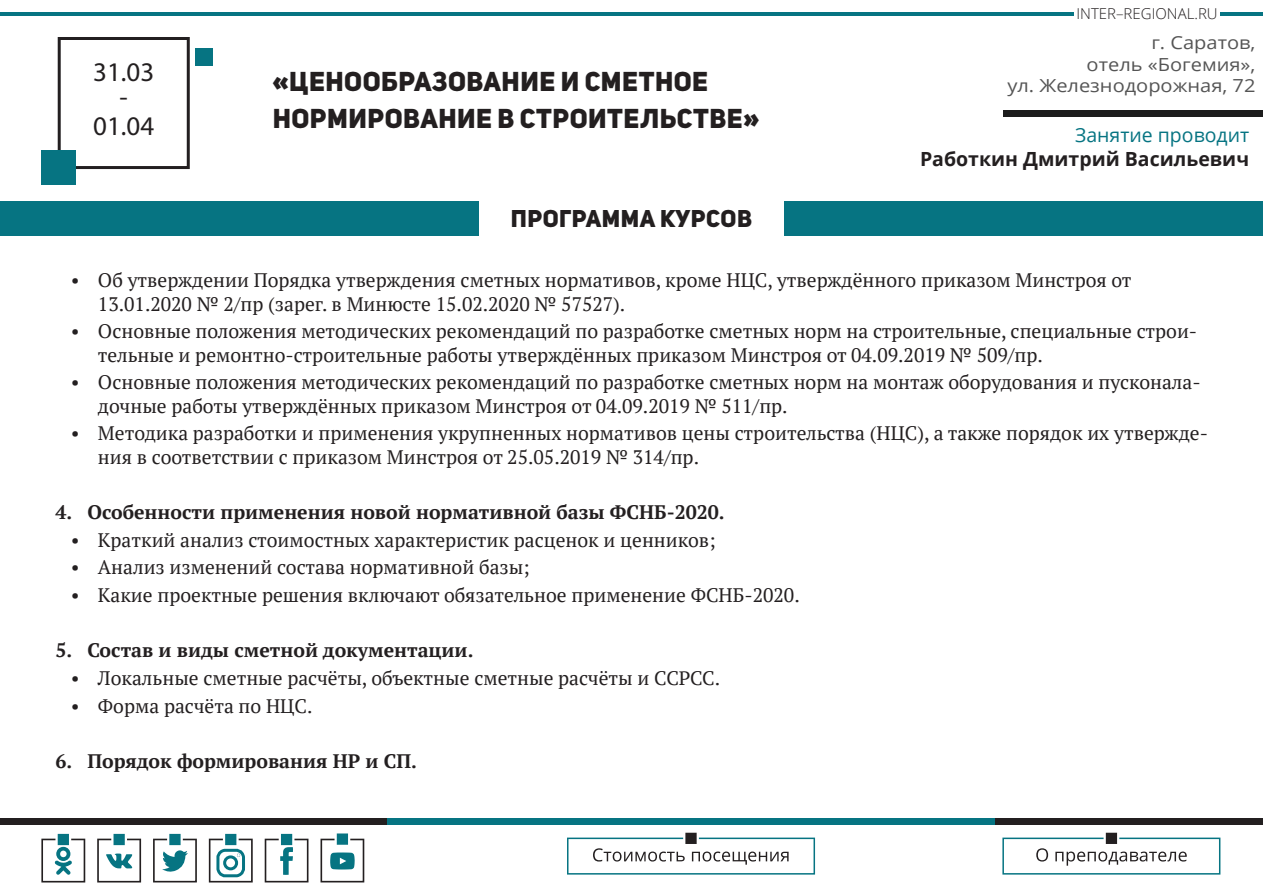
<style>
.page{position:relative;width:1263px;height:893px;background:#fff}
.page>*{position:absolute;margin:0;border:0;box-sizing:border-box;transform-origin:0 0}
.Стиль_абзаца_2{font:27px "Uni Sans Heavy CAPS";letter-spacing:.02em;color:#231f20}
.Стиль_абзаца_2-2{font:27px "Myriad Pro";color:#231f20}
.Стиль_абзаца_2-3{font:24px "Uni Sans Heavy CAPS";letter-spacing:.02em;color:#231f20}
.t1{font:19.5px/23.4px "PT Serif";color:#231f20}
.Стиль_абзаца_2-4{font:700 19.5px "PT Serif";color:#231f20}
.Стиль_абзаца_2-5{font:700 19.5px/24px "Open Sans";color:#231f20;text-align:right}
.Стиль_абзаца_2-6{font:18px/21.6px "Open Sans";color:#555;text-align:right;scale:1.11 1}
.t2{font:300 15px "Open Sans";color:#231f20}
.s1{font-weight:400;color:#067482}
</style>
<div class="page">
<div style="left:0;top:818px;width:387px;height:7px;background:#231f20"></div>
<div style="left:995px;top:818px;width:268px;height:7px;background:#231f20"></div>
<div style="left:387px;top:818px;width:608px;height:7px;background:#067482"></div>
<svg style="left:567px;top:832px;width:248px;height:43px"></svg>
<svg style="left:41px;top:833px;width:44px;height:49px"></svg>
<svg style="left:97px;top:833px;width:44px;height:49px"></svg>
<svg style="left:153px;top:833px;width:44px;height:49px"></svg>
<svg style="left:265px;top:833px;width:43px;height:49px"></svg>
<svg style="left:320px;top:833px;width:44px;height:49px"></svg>
<hr style="left:0;top:12px;width:387px;height:4px;background:#067482">
<hr style="left:1220px;top:12px;width:43px;height:4px;background:#067482">
<hr style="left:387px;top:12px;width:687px;height:4px;background:#067482">
<svg style="left:1036px;top:848px;width:12px;height:13px"></svg>
<div style="left:1002px;top:838px;width:218px;height:37px;border:2px solid #067482"></div>
<svg style="left:1055px;top:832px;width:132px;height:34px"></svg>
<svg style="left:209px;top:833px;width:44px;height:49px"></svg>
<div style="left:58px;top:37px;width:132px;height:132px;border:3px solid #231f20"></div>
<div style="left:0;top:202px;width:1263px;height:34px;background:#067482"></div>
<div style="left:479px;top:194px;width:304px;height:51px;background:#fff"></div>
<div style="left:41px;top:151px;width:34px;height:34px;background:#067482"></div>
<div style="left:196px;top:48px;width:17px;height:17px;background:#067482"></div>
<div style="left:1003px;top:110px;width:260px;height:7px;background:#1c1c1c"></div>
<p class="Стиль_абзаца_2-2" style="left:93px;top:55px;width:62px">31.03</p>
<p class="Стиль_абзаца_2-2" style="left:120px;top:82px;width:10px">-</p>
<p class="Стиль_абзаца_2-2" style="left:93px;top:109px;width:62px">01.04</p>
<p class="Стиль_абзаца_2" style="left:272px;top:64px;width:437px">«ЦЕНООБРАЗОВАНИЕ И СМЕТНОЕ</p>
<p class="Стиль_абзаца_2" style="left:273px;top:101px;width:488px">НОРМИРОВАНИЕ В СТРОИТЕЛЬСТВЕ»</p>
<p class="Стиль_абзаца_2-3" style="left:511px;top:203px;width:243px">ПРОГРАММА КУРСОВ</p>
<p class="t2" style="left:1076px;top:3px;width:143px">INTER–REGIONAL.RU</p>
<p class="Стиль_абзаца_2-6" style="left:1007px;top:31px;width:225px">г. Саратов,<br>отель «Богемия»,<br>ул. Железнодорожная, 72</p>
<p class="Стиль_абзаца_2-5" style="left:920px;top:122px;width:331px"><span class="s1">Занятие проводит<br></span>Работкин Дмитрий Васильевич</p>
<p class="t1" style="left:98px;top:268px;width:1035px;text-indent:-27px">• Об утверждении Порядка утверждения сметных нормативов, кроме НЦС, утверждённого приказом Минстроя от<br>13.01.2020 № 2/пр (зарег. в Минюсте 15.02.2020 № 57527).</p>
<p class="t1" style="left:98px;top:319px;width:1101px;text-indent:-27px">• Основные положения методических рекомендаций по разработке сметных норм на строительные, специальные строи&shy;тельные и ремонтно-строительные работы утверждённых приказом Минстроя от 04.09.2019 № 509/пр.</p>
<p class="t1" style="left:98px;top:370px;width:1104px;text-indent:-27px">• Основные положения методических рекомендаций по разработке сметных норм на монтаж оборудования и пусконала&shy;дочные работы утверждённых приказом Минстроя от 04.09.2019 № 511/пр.</p>
<p class="t1" style="left:98px;top:421px;width:1111px;text-indent:-27px">• Методика разработки и применения укрупненных нормативов цены строительства (НЦС), а также порядок их утвержде&shy;ния в соответствии с приказом Минстроя от 25.05.2019 № 314/пр.</p>
<p class="Стиль_абзаца_2-4" style="left:55px;top:499px;width:671px">4. Особенности применения новой нормативной базы ФСНБ-2020.</p>
<p class="t1" style="left:71px;top:528px;width:646px">• Краткий анализ стоимостных характеристик расценок и ценников;</p>
<p class="t1" style="left:71px;top:555px;width:460px">• Анализ изменений состава нормативной базы;</p>
<p class="t1" style="left:71px;top:583px;width:730px">• Какие проектные решения включают обязательное применение ФСНБ-2020.</p>
<p class="Стиль_абзаца_2-4" style="left:55px;top:638px;width:419px">5. Состав и виды сметной документации.</p>
<p class="t1" style="left:71px;top:666px;width:651px">• Локальные сметные расчёты, объектные сметные расчёты и ССРСС.</p>
<p class="t1" style="left:71px;top:694px;width:243px">• Форма расчёта по НЦС.</p>
<p class="Стиль_абзаца_2-4" style="left:55px;top:748px;width:363px">6. Порядок формирования НР и СП.</p>
</div>
